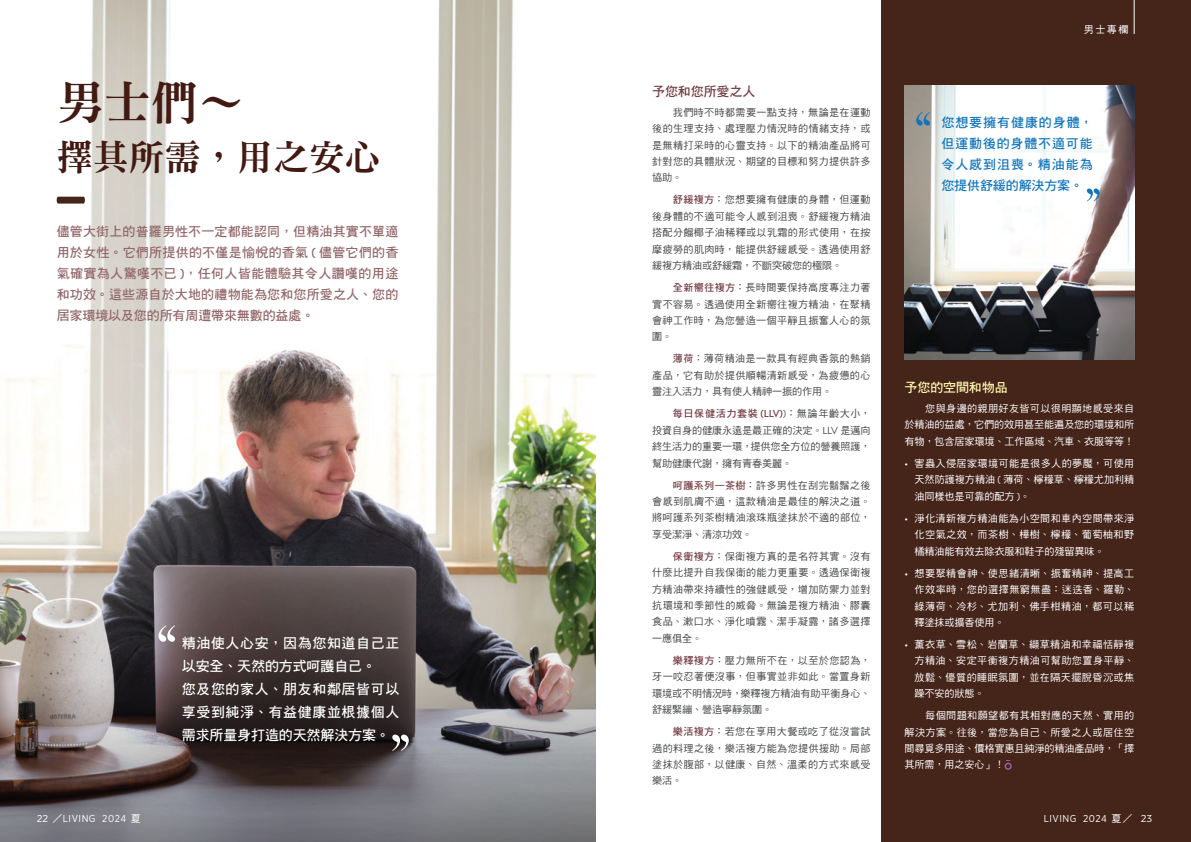
<style>
.page{position:relative;width:1191px;height:842px;background:#fff}
.page>*{position:absolute;margin:0;border:0;box-sizing:border-box;transform-origin:0 0}
.標_明W9_42_精油{font:47px "DF Ming Std W9";color:#421a12}
.標_明W9_42_精油-2{font:36px "DF Ming Std W9";color:#421a12}
.提綱_黑13{font:14px/23px "DF Hei Std W7";letter-spacing:.04em;color:#fff}
.提綱_黑13-2{font:13px/21px "DF Hei Std W7";letter-spacing:.015em;color:#936668;text-align:justify}
.提綱_黑13-3{font:13px/21px "DF Hei Std W7";letter-spacing:.065em;color:#1074bc;text-align:justify}
.黑_粗_13{font:13px "DF Hei Std W7";letter-spacing:-.01em;color:#723a41}
.黑_粗_13-2{font:13px "DF Hei Std W7";letter-spacing:-.01em;color:#fff8ae}
.黑_中_內文10_1{font:10.1px/16.4px "DF Hei Std W5";letter-spacing:.035em;color:#464748;text-align:justify}
.黑_中_內文10_1-2{font:10.1px/16.4px "DF Hei Std W5";letter-spacing:.035em;color:#fff;text-align:justify}
.main_topic{font:10px "Gotham Narrow";letter-spacing:.05em;color:#fff;scale:1.1 1}
.main_topic-2{font:10px "Gotham Narrow";letter-spacing:.05em;color:#fff}
.書眉{font:10px "DF Hei Std W5";color:#fff}
.s1{font-family:"Brandon Text";font-weight:500}
.s2{font-family:"DF Hei Std W7";color:#723a41}
.s3{font-family:"Brandon Text";font-weight:500;color:#723a41}
.s4{font-family:"Brandon Text"}
.s5{font-family:"DF Hei Std W5"}
</style>
<div class="page">
<img style="left:288px;top:0;width:307px;height:539px">
<img style="left:0;top:539px;width:595px;height:303px">
<svg style="left:273px;top:391px;width:15px;height:245px;background:#70524c"></svg>
<svg style="left:0;top:649px;width:245px;height:58px;background:#756b69"></svg>
<svg style="left:0;top:391px;width:273px;height:258px;background:#7f7473"></svg>
<svg style="left:91px;top:0;width:341px;height:391px"></svg>
<svg style="left:0;top:153px;width:197px;height:432px"></svg>
<svg style="left:57px;top:197px;width:28px;height:7px"></svg>
<div style="left:882px;top:0;width:309px;height:842px;background:#45241a"></div>
<img style="left:904px;top:85px;width:230px;height:274px">
<svg style="left:158px;top:625px;width:17px;height:17px"></svg>
<svg style="left:916px;top:112px;width:14px;height:14px"></svg>
<svg style="left:1086px;top:189px;width:13px;height:12px"></svg>
<svg style="left:1004px;top:760px;width:7px;height:10px"></svg>
<svg style="left:392px;top:734px;width:17px;height:17px"></svg>
<hr style="left:1134px;top:0;width:1px;height:34px;background:#fff">
<p class="標_明W9_42_精油" style="left:57px;top:76px;width:189px">男士們∼</p>
<p class="標_明W9_42_精油-2" style="left:57px;top:138px;width:325px">擇其所需，用之安心</p>
<p class="提綱_黑13-2" style="left:57px;top:221px;width:343px">儘管大街上的普羅男性不一定都能認同，但精油其實不單適用於女性。它們所提供的不僅是愉悅的香氣 <span class="s1">(</span> 儘管它們的香氣確實為人驚嘆不已 <span class="s1">)</span>，任何人皆能體驗其令人讚嘆的用途和功效。這些源自於大地的禮物能為您和您所愛之人、您的居家環境以及您的所有周遭帶來無數的益處。</p>
<p class="提綱_黑13" style="left:182px;top:631px;width:219px">精油使人心安，因為您知道自己正以安全、天然的方式呵護自己。</p>
<p class="提綱_黑13" style="left:182px;top:677px;width:219px;text-align:justify">您及您的家人、朋友和鄰居皆可以享受到純淨、有益健康並根據個人需求所量身打造的天然解決方案。</p>
<p class="黑_粗_13" style="left:652px;top:85px;width:105px">予您和您所愛之人</p>
<p class="黑_中_內文10_1" style="left:652px;top:104px;width:220px;text-indent:21px">我們時不時都需要一點支持，無論是在運動後的生理支持、處理壓力情況時的情緒支持，或是無精打采時的心靈支持。以下的精油產品將可針對您的具體狀況、期望的目標和努力提供許多協助。</p>
<p class="黑_中_內文10_1" style="left:652px;top:191px;width:220px;text-indent:21px"><span class="s2">舒緩複方</span>：您想要擁有健康的身體，但運動後身體的不適可能令人感到沮喪。舒緩複方精油搭配分餾椰子油稀釋或以乳霜的形式使用，在按摩疲勞的肌肉時，能提供舒緩感受。透過使用舒緩複方精油或舒緩霜，不斷突破您的極限。</p>
<p class="黑_中_內文10_1" style="left:652px;top:279px;width:220px;text-indent:21px"><span class="s2">全新嚮往複方</span>：長時間要保持高度專注力著實不容易。透過使用全新嚮往複方精油，在聚精會神工作時，為您營造一個平靜且振奮人心的氛圍。</p>
<p class="黑_中_內文10_1" style="left:652px;top:350px;width:220px;text-indent:21px"><span class="s2">薄荷</span>：薄荷精油是一款具有經典香氛的熱銷產品，它有助於提供順暢清新感受，為疲憊的心靈注入活力，具有使人精神一振的作用。</p>
<p class="黑_中_內文10_1" style="left:652px;top:405px;width:220px;text-indent:21px"><span class="s2">每日保健活力套裝</span> <span class="s3">(LLV)</span><span class="s4">)</span>：無論年齡大小，投資自身的健康永遠是最正確的決定。<span class="s4">LLV</span> 是邁向終生活力的重要一環，提供您全方位的營養照護，幫助健康代謝，擁有青春美麗。</p>
<p class="黑_中_內文10_1" style="left:652px;top:477px;width:220px;text-indent:21px"><span class="s2">呵護系列—茶樹</span>：許多男性在刮完鬍鬚之後會感到肌膚不適，這款精油是最佳的解決之道。將呵護系列茶樹精油滾珠瓶塗抹於不適的部位，享受潔淨、清涼功效。</p>
<p class="黑_中_內文10_1" style="left:652px;top:548px;width:220px;text-indent:21px"><span class="s2">保衛複方</span>：保衛複方真的是名符其實。沒有什麼比提升自我保衛的能力更重要。透過保衛複方精油帶來持續性的強健感受，增加防禦力並對抗環境和季節性的威脅。無論是複方精油、膠囊食品、漱口水、淨化噴霧、潔手凝露，諸多選擇一應俱全。</p>
<p class="黑_中_內文10_1" style="left:652px;top:652px;width:220px;text-indent:21px"><span class="s2">樂釋複方</span>：壓力無所不在，以至於您認為，牙一咬忍著便沒事，但事實並非如此。當置身新環境或不明情況時，樂釋複方精油有助平衡身心、舒緩緊繃、營造寧靜氛圍。</p>
<p class="黑_中_內文10_1" style="left:652px;top:723px;width:220px;text-indent:21px"><span class="s2">樂活複方</span>：若您在享用大餐或吃了從沒嘗試過的料理之後，樂活複方能為您提供援助。局部塗抹於腹部，以健康、自然、溫柔的方式來感受樂活。</p>
<p class="書眉" style="left:1084px;top:24px;width:46px">男士專欄</p>
<p class="提綱_黑13-3" style="left:941px;top:111px;width:153px">您想要擁有健康的身體，但運動後的身體不適可能令人感到沮喪。精油能為您提供舒緩的解決方案。</p>
<p class="黑_粗_13-2" style="left:904px;top:381px;width:105px">予您的空間和物品</p>
<p class="黑_中_內文10_1-2" style="left:904px;top:400px;width:231px;text-indent:21px">您與身邊的親朋好友皆可以很明顯地感受來自於精油的益處，它們的效用甚至能遍及您的環境和所有物，包含居家環境、工作區域、汽車、衣服等等！</p>
<p class="黑_中_內文10_1-2" style="left:914px;top:455px;width:221px;text-indent:-10px"><span class="s4">•</span> 害蟲入侵居家環境可能是很多人的夢魘，可使用天然防護複方精油 <span class="s4">(</span> 薄荷、檸檬草、檸檬尤加利精油同樣也是可靠的配方 <span class="s4">)</span>。</p>
<p class="黑_中_內文10_1-2" style="left:914px;top:510px;width:221px;text-indent:-10px"><span class="s4">•</span> 淨化清新複方精油能為小空間和車內空間帶來淨化空氣之效，而茶樹、樺樹、檸檬、葡萄柚和野橘精油能有效去除衣服和鞋子的殘留異味。</p>
<p class="黑_中_內文10_1-2" style="left:914px;top:565px;width:221px;text-indent:-10px"><span class="s4">•</span> 想要聚精會神、使思緒清晰、振奮精神、提高工作效率時，您的選擇無窮無盡：迷迭香、羅勒、綠薄荷、冷杉、尤加利、佛手柑精油，都可以稀釋塗抹或擴香使用。</p>
<p class="黑_中_內文10_1-2" style="left:914px;top:636px;width:221px;text-indent:-10px"><span class="s4">•</span> 薰衣草、雪松、岩蘭草、纈草精油和幸福恬靜複方精油、安定平衡複方精油可幫助您置身平靜、放鬆、優質的睡眠氛圍，並在隔天擺脫昏沉或焦躁不安的狀態。</p>
<p class="黑_中_內文10_1-2" style="left:904px;top:707px;width:231px;text-indent:21px">每個問題和願望都有其相對應的天然、實用的解決方案。往後，當您為自己、所愛之人或居住空間尋覓多用途、價格實惠且純淨的精油產品時，「擇其所需，用之安心」！</p>
<p class="main_topic" style="left:37px;top:812px;width:96px">22 <span class="s5">／</span>LIVING 2024 <span class="s5">夏</span></p>
<p class="main_topic-2" style="left:1043px;top:812px;width:90px">LIVING 2024 <span class="s5">夏／</span></p>
<p class="main_topic" style="left:1140px;top:812px;width:12px">23</p>
</div>
